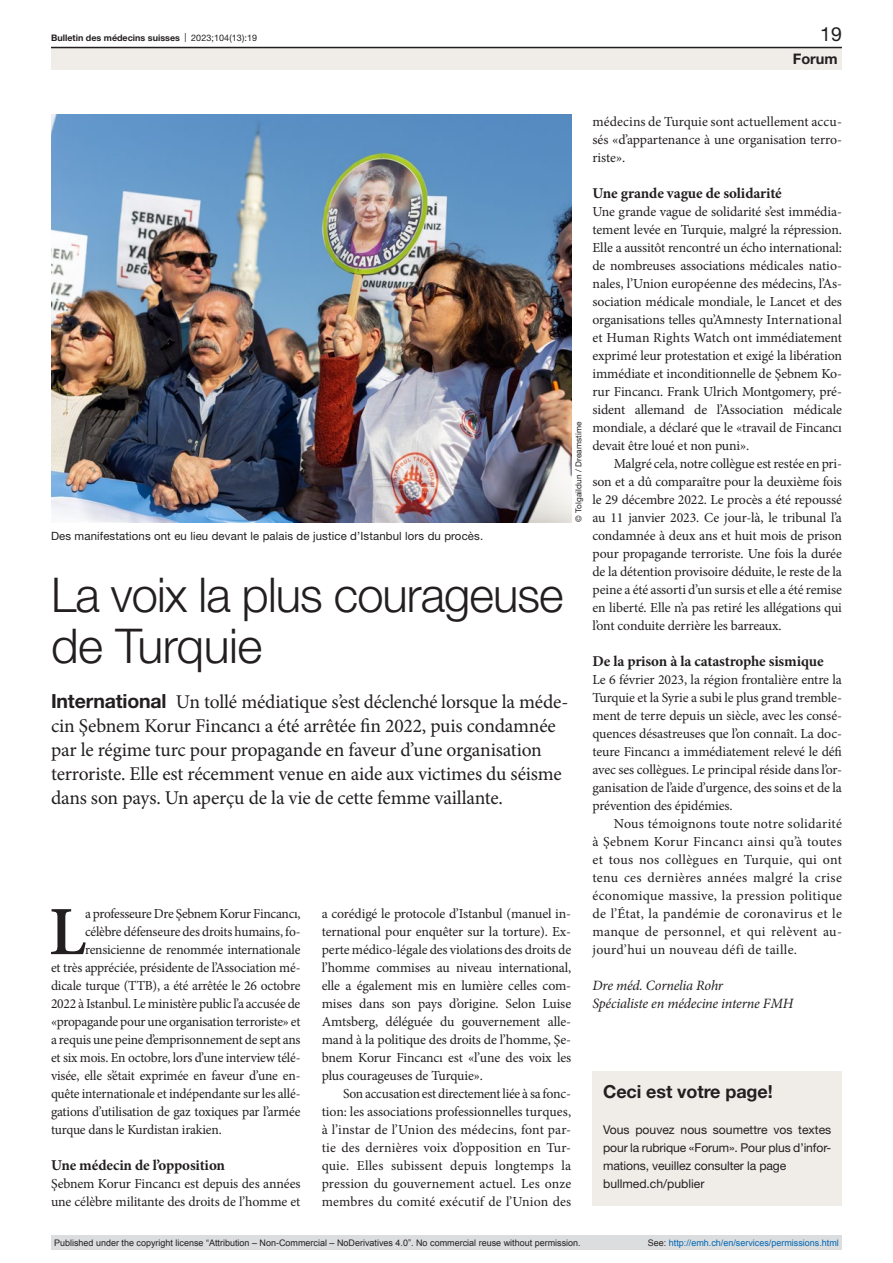
<style>
.page{position:relative;width:893px;height:1263px;background:#fff}
.page>*{position:absolute;margin:0;border:0;box-sizing:border-box;transform-origin:0 0}
.paragraph-initial{font:600 69.15px "Minion Pro";color:#231f20}
.article-title-L32{font:300 48px/51px "Helvetica Neue LT Pro";letter-spacing:-.02em;color:#231f20}
.lead{font:19.5px/24px "Minion Pro";letter-spacing:-.01em;color:#231f20}
.t1{font:19.5px "Helvetica Neue LT Pro";color:#231f20}
.box-head1{font:700 18px "Helvetica Neue LT Pro";letter-spacing:-.005em;color:#231f20}
.head2{font:700 15px "Minion Pro";letter-spacing:-.01em;color:#231f20}
.t2{font:700 14.55px "Helvetica Neue LT Pro";color:#231f20}
.paragraph{font:italic 14.25px "Minion Pro";letter-spacing:-.015em;color:#231f20}
.paragraph-2{font:13.8px/18px "Minion Pro";letter-spacing:-.01em;color:#231f20;text-align:justify}
.paragraph-indent{font:13.8px/18px "Minion Pro";color:#231f20;text-align:justify}
.paragraph-initial-2{font:13.8px "Minion Pro";letter-spacing:-.015em;color:#231f20}
.box-paragraph{font:12.15px/18px "Helvetica Neue LT Pro";letter-spacing:-.01em;color:#231f20;text-align:justify}
.figure-caption{font:11.4px "Helvetica Neue LT Pro";letter-spacing:.01em;color:#231f20}
.t3{font:9px "Arial";color:#231f20}
.t4{font:9px "Arial";color:#0066b3}
.t5{font:700 9px "Helvetica Neue LT Pro";color:#231f20}
.credits{font:8.25px "Helvetica Neue LT Pro";letter-spacing:.01em;color:#231f20}
.s1{font-weight:400}
.s2{font-family:"Helvetica Neue LT Pro";font-weight:700}
.s3{color:#231f20}
</style>
<div class="page">
<img style="left:51px;top:115px;width:520px;height:407px">
<div style="left:592px;top:1071px;width:250px;height:135px;background:#f0ece7"></div>
<div style="left:51px;top:48px;width:791px;height:22px;background:#f0ece7"></div>
<hr style="left:51px;top:47px;width:791px;height:1px;background:#231f20">
<div style="left:51px;top:1235px;width:791px;height:15px;background:#dcdddf"></div>
<p class="t5" style="left:51px;top:32px;width:207px">Bulletin des médecins suisses <span class="s1">| 2023;104(13):19</span></p>
<h3 class="t1" style="left:820px;top:22px;width:23px">19</h3>
<p class="t2" style="left:793px;top:49px;width:46px">Forum</p>
<p class="figure-caption" style="left:51px;top:529px;width:434px">Des manifestations ont eu lieu devant le palais de justice d’Istanbul lors du procès.</p>
<p class="credits" style="left:573px;top:522px;width:102px;rotate:-90deg">© Tolgaildun / Dreamstime</p>
<p class="article-title-L32" style="left:51px;top:568px;width:514px">La voix la plus courageuse de Turquie</p>
<p class="lead" style="left:51px;top:690px;width:519px"><span class="s2">International</span> Un tollé médiatique s’est déclenché lorsque la méde&shy;cin Şebnem Korur Fincancı a été arrêtée fin 2022, puis condamnée par le régime turc pour propagande en faveur d’une organisation terroriste. Elle est récemment venue en aide aux victimes du séisme dans son pays. Un aperçu de la vie de cette femme vaillante.</p>
<p class="paragraph-initial" style="left:49px;top:884px;width:39px">L</p>
<p class="paragraph-initial-2" style="left:85px;top:904px;width:217px">a professeure Dre Şebnem Korur Fincancı,</p>
<p class="paragraph-initial-2" style="left:85px;top:922px;width:217px">célèbre défenseure des droits humains, fo-</p>
<p class="paragraph-initial-2" style="left:85px;top:940px;width:217px">rensicienne de renommée internationale</p>
<p class="paragraph-initial-2" style="left:51px;top:958px;width:251px">et très appréciée, présidente de l’Association mé-</p>
<p class="paragraph-initial-2" style="left:51px;top:976px;width:251px">dicale turque (TTB), a été arrêtée le 26 octobre</p>
<p class="paragraph-initial-2" style="left:51px;top:994px;width:251px">2022 à Istanbul. Le ministère public l’a accusée de</p>
<p class="paragraph-initial-2" style="left:51px;top:1012px;width:251px">«propagande pour une organisation terroriste» et</p>
<p class="paragraph-initial-2" style="left:51px;top:1030px;width:251px">a requis une peine d’emprisonnement de sept ans</p>
<p class="paragraph-initial-2" style="left:51px;top:1048px;width:251px">et six mois. En octobre, lors d’une interview télé-</p>
<p class="paragraph-initial-2" style="left:51px;top:1066px;width:251px">visée, elle s’était exprimée en faveur d’une en-</p>
<p class="paragraph-initial-2" style="left:51px;top:1084px;width:251px">quête internationale et indépendante sur les allé-</p>
<p class="paragraph-initial-2" style="left:51px;top:1102px;width:251px">gations d’utilisation de gaz toxiques par l’armée</p>
<p class="paragraph-initial-2" style="left:51px;top:1120px;width:172px">turque dans le Kurdistan irakien.</p>
<p class="head2" style="left:51px;top:1155px;width:176px">Une médecin de l’opposition</p>
<p class="paragraph-2" style="left:51px;top:1175px;width:251px">Şebnem Korur Fincancı est depuis des années une célèbre militante des droits de l’homme et</p>
<p class="paragraph-2" style="left:322px;top:905px;width:251px">a corédigé le protocole d’Istanbul (manuel in&shy;ternational pour enquêter sur la torture). Ex&shy;perte médico-légale des violations des droits de l’homme commises au niveau international, elle a également mis en lumière celles com&shy;mises dans son pays d’origine. Selon Luise Amtsberg, déléguée du gouvernement alle&shy;mand à la politique des droits de l’homme, Şe&shy;bnem Korur Fincancı est «l’une des voix les plus courageuses de Turquie».</p>
<p class="paragraph-indent" style="left:322px;top:1085px;width:251px;text-indent:21px">Son accusation est directement liée à sa fonc&shy;tion: les associations professionnelles turques, à l’instar de l’Union des médecins, font par&shy;tie des dernières voix d’opposition en Tur&shy;quie. Elles subissent depuis longtemps la pression du gouvernement actuel. Les onze membres du comité exécutif de l’Union des</p>
<p class="paragraph-indent" style="left:592px;top:113px;width:251px">médecins de Turquie sont actuellement accu&shy;sés «d’appartenance à une organisation terro&shy;riste».</p>
<p class="head2" style="left:592px;top:183px;width:191px">Une grande vague de solidarité</p>
<p class="paragraph-2" style="left:592px;top:203px;width:251px">Une grande vague de solidarité s’est immédia&shy;tement levée en Turquie, malgré la répression.<br>Elle a aussitôt rencontré un écho international: de nombreuses associations médicales natio&shy;nales, l’Union européenne des médecins, l’As&shy;sociation médicale mondiale, le Lancet et des organisations telles qu’Amnesty International et Human Rights Watch ont immédiatement exprimé leur protestation et exigé la libération immédiate et inconditionnelle de Şebnem Ko&shy;rur Fincancı. Frank Ulrich Montgomery, pré&shy;sident allemand de l’Association médicale mondiale, a déclaré que le «travail de Fincancı devait être loué et non puni».</p>
<p class="paragraph-indent" style="left:592px;top:455px;width:251px;text-indent:21px">Malgré cela, notre collègue est restée en pri&shy;son et a dû comparaître pour la deuxième fois le 29 décembre 2022. Le procès a été repoussé au 11 janvier 2023. Ce jour-là, le tribunal l’a condamnée à deux ans et huit mois de prison pour propagande terroriste. Une fois la durée de la détention provisoire déduite, le reste de la peine a été assorti d’un sursis et elle a été remise en liberté. Elle n’a pas retiré les allégations qui l’ont conduite derrière les barreaux.</p>
<p class="head2" style="left:592px;top:651px;width:233px">De la prison à la catastrophe sismique</p>
<p class="paragraph-2" style="left:592px;top:671px;width:251px">Le 6 février 2023, la région frontalière entre la Turquie et la Syrie a subi le plus grand tremble&shy;ment de terre depuis un siècle, avec les consé&shy;quences désastreuses que l’on connaît. La doc&shy;teure Fincancı a immédiatement relevé le défi avec ses collègues. Le principal réside dans l’or&shy;ganisation de l’aide d’urgence, des soins et de la prévention des épidémies.</p>
<p class="paragraph-indent" style="left:592px;top:815px;width:251px;text-indent:21px">Nous témoignons toute notre solidarité à Şebnem Korur Fincancı ainsi qu’à toutes et tous nos collègues en Turquie, qui ont tenu ces dernières années malgré la crise économique massive, la pression politique de l’État, la pandémie de coronavirus et le manque de personnel, et qui relèvent au&shy;jourd’hui un nouveau défi de taille.</p>
<p class="paragraph" style="left:592px;top:976px;width:132px">Dre méd. Cornelia Rohr</p>
<p class="paragraph" style="left:592px;top:994px;width:202px">Spécialiste en médecine interne FMH</p>
<p class="box-head1" style="left:603px;top:1080px;width:171px">Ceci est votre page!</p>
<p class="box-paragraph" style="left:603px;top:1120px;width:230px">Vous pouvez nous soumettre vos textes pour la rubrique «Forum». Pour plus d’infor&shy;mations, veuillez consulter la page</p>
<p class="box-paragraph" style="left:603px;top:1174px;width:103px">bullmed.ch/publier</p>
<p class="t3" style="left:54px;top:1237px;width:528px">Published under the copyright license “Attribution – Non-Commercial – NoDerivatives 4.0”. No commercial reuse without permission.</p>
<p class="t4" style="left:648px;top:1237px;width:193px"><span class="s3">See:</span> http://emh.ch/en/services/permissions.html</p>
</div>
